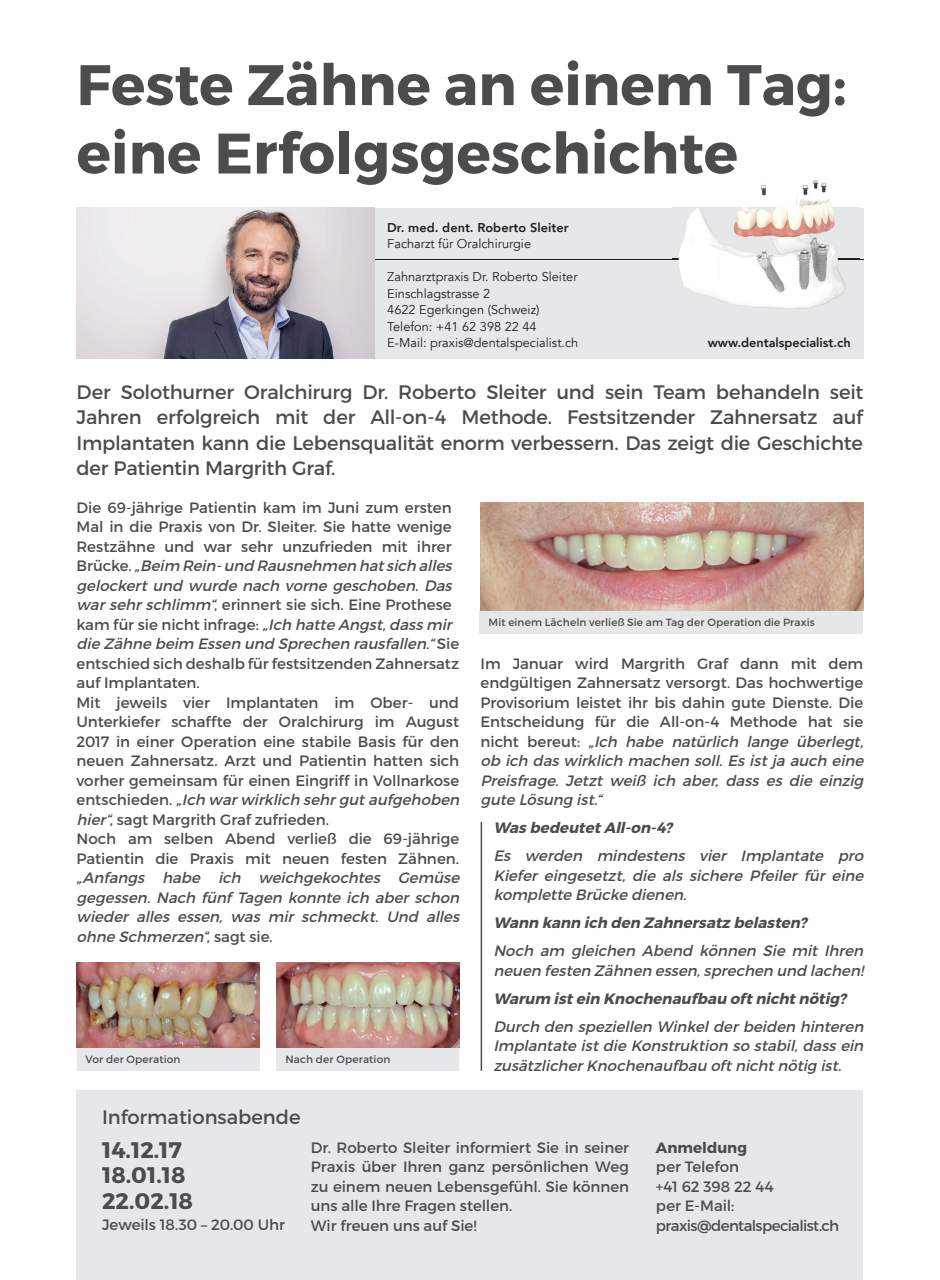
<style>
.page{position:relative;width:940px;height:1280px;background:#fff}
.page>*{position:absolute;margin:0;border:0;box-sizing:border-box;transform-origin:0 0}
.t1{font:700 57px/68.4px "Montserrat";color:#4b4c4d}
.t2{font:700 22.5px/25.5px "Montserrat";color:#4b4c4d}
.t3{font:19.5px/25.5px "Montserrat";letter-spacing:-.01em;color:#4b4c4d;text-align:justify}
.t4{font:15px/19.5px "Montserrat";letter-spacing:-.005em;color:#4b4c4d}
.t5{font:italic 15px/19.5px "Montserrat";letter-spacing:.015em;color:#4b4c4d;text-align:justify}
.t6{font:italic 700 15px "Montserrat";color:#4b4c4d}
.t7{font:15px/19.5px "Montserrat";letter-spacing:-.03em;color:#4b4c4d}
.t8{font:700 15px "Montserrat";color:#4b4c4d}
.t9{font:12.75px/16.5px "Avenir";color:#231f20}
.t10{font:800 12.75px "Avenir";color:#231f20}
.t11{font:10.5px "Montserrat";letter-spacing:.01em;color:#4b4c4d}
.s1{font-style:italic}
.s2{font-style:normal}
</style>
<div class="page">
<div style="left:375px;top:208px;width:488px;height:150px;background:#e6e7e9"></div>
<hr style="left:375px;top:259px;width:488px;height:1px;background:#231f20">
<img style="left:77px;top:208px;width:298px;height:150px">
<div style="left:77px;top:1091px;width:786px;height:189px;background:#e6e7e9"></div>
<div style="left:77px;top:1047px;width:182px;height:24px;background:#e6e7e9"></div>
<div style="left:276px;top:1047px;width:183px;height:24px;background:#e6e7e9"></div>
<div style="left:479px;top:610px;width:384px;height:24px;background:#e6e7e9"></div>
<img style="left:673px;top:207px;width:46px;height:91px">
<img style="left:719px;top:180px;width:141px;height:129px">
<img style="left:673px;top:259px;width:187px;height:1px">
<img style="left:719px;top:180px;width:17px;height:5px">
<img style="left:77px;top:962px;width:182px;height:85px">
<img style="left:276px;top:962px;width:183px;height:85px">
<img style="left:480px;top:502px;width:383px;height:108px">
<hr style="left:480px;top:822px;width:2px;height:249px;background:#4b4c4d">
<h1 class="t1" style="left:77px;top:52px;width:771px">Feste Zähne an einem Tag: eine Erfolgsgeschichte</h1>
<p class="t10" style="left:387px;top:216px;width:183px">Dr. med. dent. Roberto Sleiter</p>
<p class="t9" style="left:387px;top:236px;width:145px">Facharzt für Oralchirurgie</p>
<p class="t9" style="left:387px;top:269px;width:193px">Zahnarztpraxis Dr. Roberto Sleiter<br>Einschlagstrasse 2<br>4622 Egerkingen (Schweiz)<br>Telefon: +41 62 398 22 44<br>E-Mail: praxis@dentalspecialist.ch</p>
<p class="t10" style="left:708px;top:331px;width:144px">www.dentalspecialist.ch</p>
<p class="t3" style="left:77px;top:379px;width:788px">Der Solothurner Oralchirurg Dr. Roberto Sleiter und sein Team behandeln seit Jahren erfolgreich mit der All-on-4 Methode. Festsitzender Zahnersatz auf Implantaten kann die Lebensqualität enorm verbessern. Das zeigt die Geschichte der Patientin Margrith Graf.</p>
<p class="t4" style="left:77px;top:498px;width:388px">Die 69-jährige Patientin kam im Juni zum ersten Mal in die Praxis von Dr. Sleiter. Sie hatte wenige Restzähne und war sehr unzufrieden mit ihrer B r ü c k e . <span class="s1">„Beim Rein-und Rausnehmen hatsich alles gelockert und wurde nach vorne geschoben. Das warsehrschlimm“</span>, erinnert sie sich. Eine Prothese kam für sie nicht infrage: <span class="s1">„Ich hatte Angst,dassmir die Zähne beim Essen und Sprechen rausfallen.“</span>S i e entschied sich deshalb für festsitzenden Zahnersatz auf Implantaten.<br>Mit jeweils vier Implantaten im Ober- und Unterkiefer schaffte der Oralchirurg im August 2017 in einer Operation eine stabile Basis für den neuen Zahnersatz. Arzt und Patientin hatten sich vorher gemeinsam für einen Eingriff in Vollnarkose e n t s c h i e d e n . <span class="s1">„Ich warwirklich sehrgutaufgehoben hier“</span>, sagt Margrith Graf zufrieden.<br>Noch am selben Abend verließ die 69-jährige Patientin die Praxis mit neuen festen Zähnen.</p>
<p class="t5" style="left:77px;top:868px;width:388px">„Anfangs habe ich weichgekochtes Gemüse gegessen. Nach fünf Tagen konnte ich aber schon wieder alles essen, was mir schmeckt. Und alles ohne Schmerzen“<span class="s2">, s a g t s i e .</span></p>
<p class="t11" style="left:488px;top:616px;width:328px">Mit einem Lächeln verließ Sie am Tag der Operation die Praxis</p>
<p class="t4" style="left:480px;top:654px;width:388px">Im Januar wird Margrith Graf dann mit dem endgültigen Zahnersatz versorgt. Das hochwertige Provisorium leistet ihr bis dahin gute Dienste. Die Entscheidung für die All-on-4 Methode hat sie n i c h t b e r e u t : <span class="s1">„Ich habe natürlich lange überlegt, ob ich das wirklich machen soll. Es ist ja auch eine Preisfrage. Jetzt weiß ich aber, dass es die einzig gute Lösung ist.“</span></p>
<p class="t6" style="left:493px;top:819px;width:184px">Was bedeutetAll-on-4?</p>
<p class="t5" style="left:493px;top:846px;width:375px">Es werden mindestens vier Implantate pro Kiefer eingesetzt, die als sichere Pfeiler für eine komplette Brücke dienen.</p>
<p class="t6" style="left:493px;top:914px;width:319px">Wann kann ich den Zahnersatz belasten?</p>
<p class="t5" style="left:493px;top:941px;width:375px">Noch am gleichen Abend können Sie mit Ihren neuen festen Zähnen essen,sprechen und lachen!</p>
<p class="t6" style="left:493px;top:989px;width:358px">Warum istein Knochenaufbau oftnichtnötig?</p>
<p class="t5" style="left:493px;top:1017px;width:375px">Durch den speziellen Winkel der beiden hinteren Implantate istdie Konstruktion so stabil,dassein zusätzlicherKnochenaufbau oftnichtnötig ist.</p>
<p class="t11" style="left:86px;top:1052px;width:96px">Vor der Operation</p>
<p class="t11" style="left:285px;top:1052px;width:106px">Nach der Operation</p>
<h3 class="t3" style="left:102px;top:1104px;width:200px">Informationsabende</h3>
<h2 class="t2" style="left:102px;top:1137px;width:92px">14.12.17<br>18.01.18<br>22.02.18</h2>
<p class="t4" style="left:102px;top:1215px;width:184px">Jeweils 18.30 – 20.00 Uhr</p>
<p class="t4" style="left:311px;top:1137px;width:320px">Dr. Roberto Sleiter informiert Sie in seiner Praxis über Ihren ganz persönlichen Weg zu einem neuen Lebensgefühl. Sie können uns alle Ihre Fragen stellen.<br>Wir freuen uns auf Sie!</p>
<p class="t8" style="left:656px;top:1138px;width:93px">Anmeldung</p>
<p class="t7" style="left:656px;top:1157px;width:185px">per Telefon<br>+41 62 398 22 44<br>per E-Mail: praxis@dentalspecialist.ch</p>
</div>
